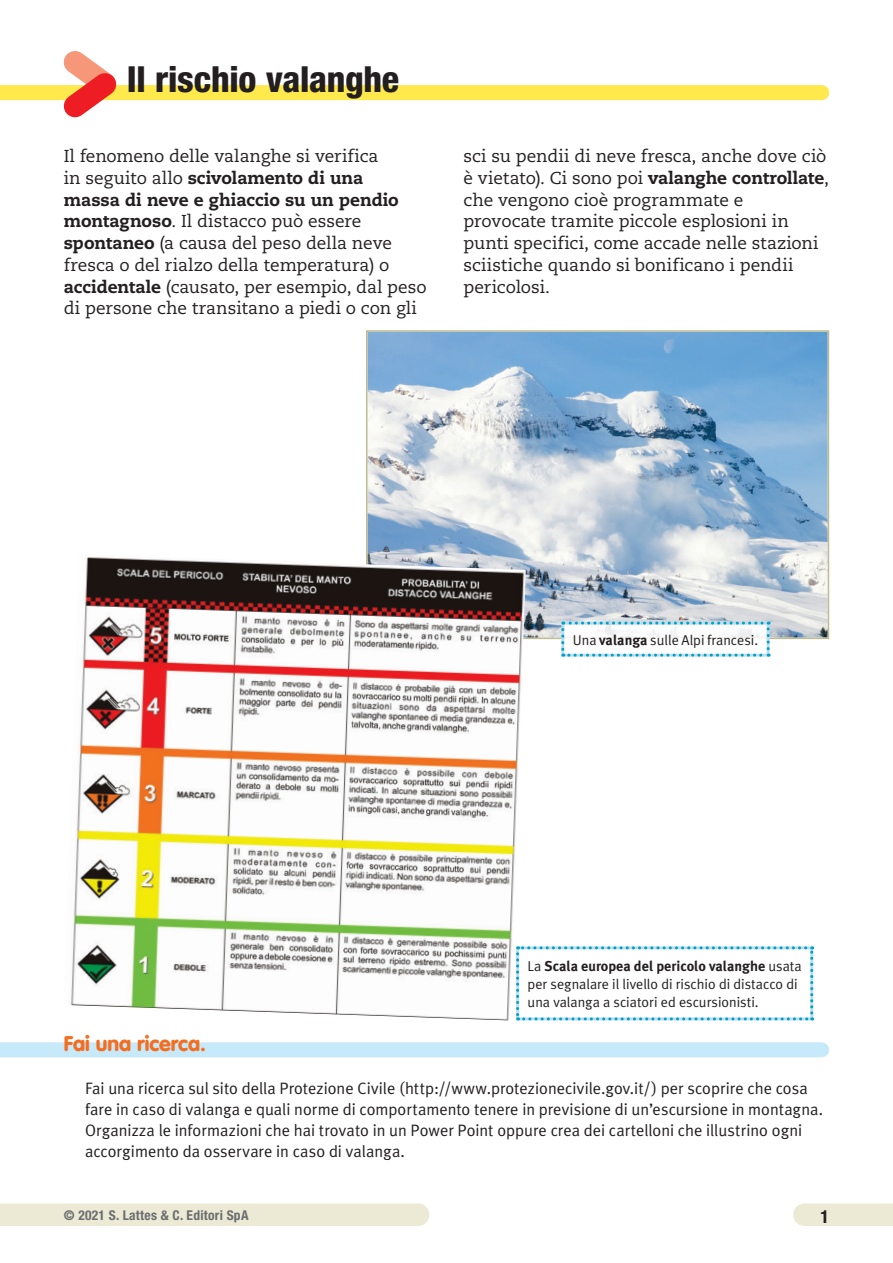
<style>
.page{position:relative;width:893px;height:1263px;background:#fff}
.page>*{position:absolute;margin:0;border:0;box-sizing:border-box;transform-origin:0 0}
.t1{font:800 condensed 36px "Helvetica Neue LT Std";letter-spacing:-.01em;color:#231f20}
.t2{font:900 21px "VAG Rounded Std";color:#f36e21}
.t3{font:700 condensed 18px "Helvetica Neue LT Std";color:#231f20}
.t4{font:17.25px/21.8px "Caecilia LT Std";letter-spacing:-.005em;color:#231f20}
.t5{font:16.5px/21px "Meta Plus Normal";color:#231f20}
.t6{font:14.25px/18px "Meta Plus Normal";color:#231f20}
.t7{font:700 14.25px "Meta Plus";color:#231f20}
.t8{font:700 condensed 13.5px "Helvetica Neue LT Std";letter-spacing:.02em;color:#6c6d70}
.s1{font-weight:800}
.s2{font-family:"Meta Plus";font-weight:700}
.s3{font-family:"Meta Plus Normal";font-weight:400}
</style>
<div class="page">
<div style="left:0;top:1203px;width:418px;height:23px;background:#ecead5"></div>
<div style="left:804px;top:1203px;width:89px;height:23px;background:#ecead5"></div>
<svg style="left:0;top:51px;width:829px;height:67px"></svg>
<svg style="left:366px;top:330px;width:463px;height:309px;background:#a4bfd6"></svg>
<svg style="left:560px;top:620px;width:211px;height:37px"></svg>
<div style="left:0;top:1042px;width:822px;height:15px;background:#c6eafa"></div>
<img style="left:71px;top:554px;width:455px;height:466px">
<svg style="left:515px;top:945px;width:300px;height:76px"></svg>
<h1 class="t1" style="left:127px;top:57px;width:274px">Il rischio valanghe</h1>
<p class="t4" style="left:64px;top:146px;width:364px">Il fenomeno delle valanghe si verifica<br>in seguito allo <span class="s1">scivolamento di una<br>massa di neve e ghiaccio su un pendio montagnoso</span>. Il distacco può essere <span class="s1">spontaneo</span> (a causa del peso della neve fresca o del rialzo della temperatura) o <span class="s1">accidentale</span> (causato, per esempio, dal peso di persone che transitano a piedi o con gli</p>
<p class="t4" style="left:463px;top:146px;width:367px">sci su pendii di neve fresca, anche dove ciò è vietato). Ci sono poi <span class="s1">valanghe controllate</span>, che vengono cioè programmate e provocate tramite piccole esplosioni in punti specifici, come accade nelle stazioni sciistiche quando si bonificano i pendii pericolosi.</p>
<p class="t6" style="left:573px;top:631px;width:187px">Una <span class="s2">valanga</span> sulle Alpi francesi.</p>
<p class="t7" style="left:528px;top:958px;width:276px"><span class="s3">La</span> Scala europea del pericolo valanghe <span class="s3">usata</span></p>
<p class="t6" style="left:528px;top:975px;width:272px">per segnalare il livello di rischio di distacco di una valanga a sciatori ed escursionisti.</p>
<p class="t2" style="left:64px;top:1031px;width:144px">Fai una ricerca.</p>
<p class="t5" style="left:85px;top:1077px;width:740px">Fai una ricerca sul sito della Protezione Civile (http://www.protezionecivile.gov.it/) per scoprire che cosa fare in caso di valanga e quali norme di comportamento tenere in previsione di un’escursione in montagna.<br>Organizza le informazioni che hai trovato in un Power Point oppure crea dei cartelloni che illustrino ogni accorgimento da osservare in caso di valanga.</p>
<p class="t8" style="left:64px;top:1206px;width:186px">© 2021 S. Lattes &amp; C. Editori SpA</p>
<p class="t3" style="left:820px;top:1206px;width:10px">1</p>
</div>
